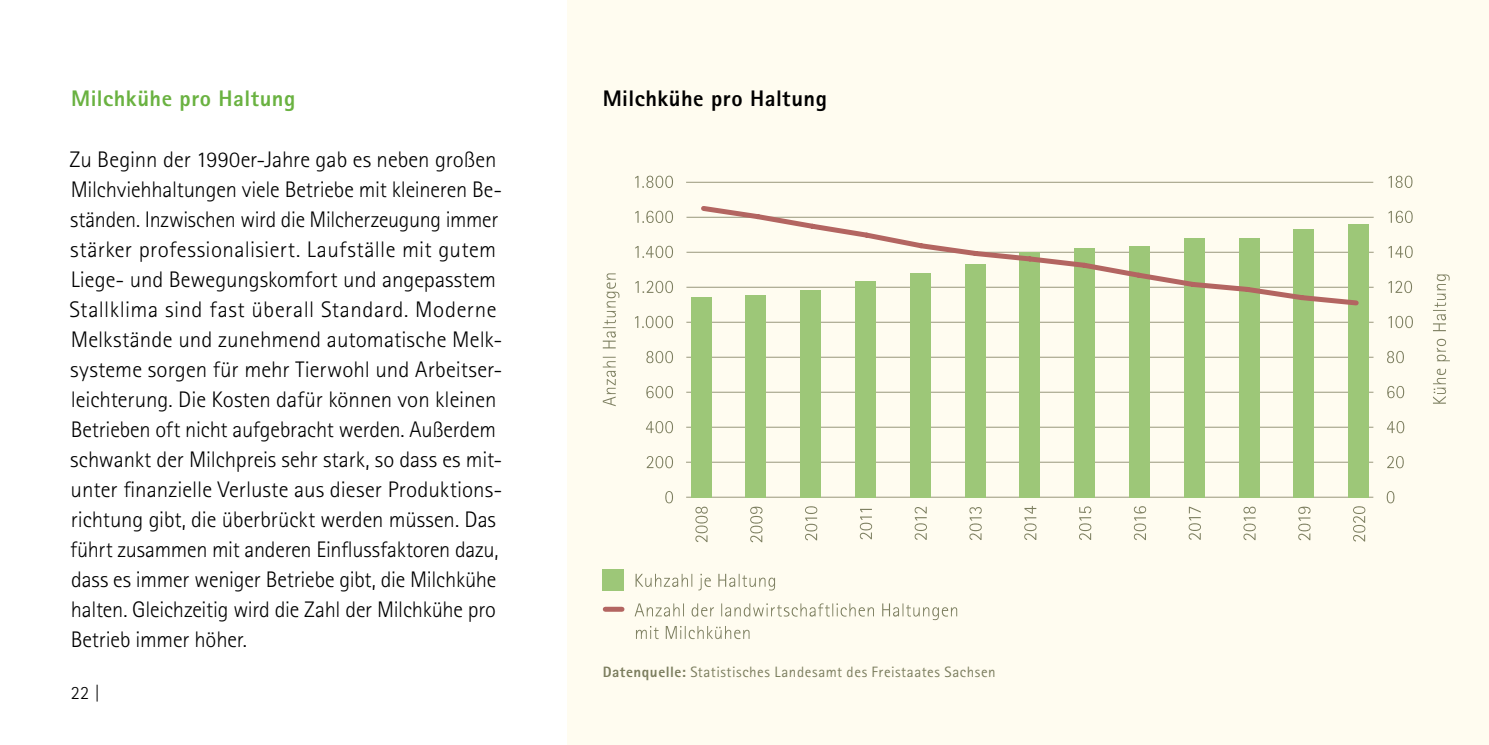
<style>
.page{position:relative;width:1489px;height:745px;background:#fff}
.page>*{position:absolute;margin:0;border:0;box-sizing:border-box;transform-origin:0 0}
.P_Fließtext{font:300 22.5px/30px "Rotis Sans Serif Std";letter-spacing:-.005em;color:#000}
.H1_klein{font:800 22.5px "Rotis Sans Serif Std";letter-spacing:.02em;color:#6ab241}
.H2_Diagramm_Headline{font:800 22.5px "Rotis Sans Serif Std";letter-spacing:.02em;color:#000}
.t1{font:300 18.75px "Rotis Sans Serif Std";color:#000}
.t2{font:15px "Rotis Sans Serif Std";letter-spacing:.035em;color:#7c7e5f}
.s1{font-weight:800}
</style>
<div class="page">
<div style="left:567px;top:0;width:921px;height:744px;background:#fffcf0"></div>
<svg style="left:665px;top:491px;width:8px;height:12px"></svg>
<svg style="left:646px;top:456px;width:27px;height:12px"></svg>
<svg style="left:646px;top:421px;width:27px;height:12px"></svg>
<svg style="left:646px;top:386px;width:27px;height:12px"></svg>
<svg style="left:646px;top:350px;width:27px;height:13px"></svg>
<svg style="left:635px;top:315px;width:38px;height:13px"></svg>
<svg style="left:635px;top:280px;width:38px;height:13px"></svg>
<svg style="left:635px;top:245px;width:38px;height:13px"></svg>
<svg style="left:635px;top:210px;width:38px;height:13px"></svg>
<svg style="left:635px;top:175px;width:38px;height:13px"></svg>
<svg style="left:1386px;top:491px;width:8px;height:12px"></svg>
<svg style="left:1387px;top:456px;width:16px;height:12px"></svg>
<svg style="left:1387px;top:421px;width:17px;height:12px"></svg>
<svg style="left:1387px;top:386px;width:16px;height:12px"></svg>
<svg style="left:1387px;top:350px;width:16px;height:13px"></svg>
<svg style="left:1388px;top:315px;width:24px;height:13px"></svg>
<svg style="left:1388px;top:280px;width:23px;height:13px"></svg>
<svg style="left:1388px;top:245px;width:24px;height:13px"></svg>
<svg style="left:1388px;top:210px;width:24px;height:13px"></svg>
<svg style="left:1388px;top:175px;width:24px;height:13px"></svg>
<svg style="left:602px;top:273px;width:17px;height:133px"></svg>
<svg style="left:1433px;top:274px;width:16px;height:129px"></svg>
<svg style="left:695px;top:506px;width:12px;height:35px"></svg>
<svg style="left:805px;top:506px;width:12px;height:34px"></svg>
<svg style="left:1133px;top:506px;width:13px;height:33px"></svg>
<svg style="left:859px;top:508px;width:13px;height:31px"></svg>
<svg style="left:1188px;top:506px;width:12px;height:33px"></svg>
<svg style="left:1353px;top:506px;width:12px;height:35px"></svg>
<svg style="left:914px;top:507px;width:12px;height:32px"></svg>
<svg style="left:969px;top:507px;width:12px;height:32px"></svg>
<svg style="left:1024px;top:506px;width:12px;height:33px"></svg>
<svg style="left:750px;top:506px;width:12px;height:36px"></svg>
<svg style="left:1079px;top:506px;width:12px;height:33px"></svg>
<svg style="left:1243px;top:506px;width:12px;height:34px"></svg>
<svg style="left:1298px;top:506px;width:12px;height:34px"></svg>
<hr style="left:686px;top:252px;width:687px;height:1px;background:#99987d">
<hr style="left:686px;top:461px;width:686px;height:1px;background:#99987d">
<hr style="left:686px;top:182px;width:687px;height:1px;background:#99987d">
<hr style="left:686px;top:496px;width:687px;height:1px;background:#99987d">
<hr style="left:686px;top:426px;width:687px;height:1px;background:#99987d">
<hr style="left:686px;top:391px;width:687px;height:1px;background:#99987d">
<hr style="left:686px;top:356px;width:687px;height:1px;background:#99987d">
<hr style="left:686px;top:321px;width:687px;height:1px;background:#99987d">
<hr style="left:686px;top:286px;width:687px;height:1px;background:#99987d">
<hr style="left:686px;top:217px;width:687px;height:1px;background:#99987d">
<div style="left:690px;top:297px;width:21px;height:200px;background:#9dc778"></div>
<div style="left:745px;top:295px;width:21px;height:202px;background:#9dc778"></div>
<div style="left:800px;top:290px;width:21px;height:207px;background:#9dc778"></div>
<div style="left:855px;top:281px;width:20px;height:216px;background:#9dc778"></div>
<div style="left:909px;top:272px;width:21px;height:225px;background:#9dc778"></div>
<div style="left:964px;top:264px;width:21px;height:233px;background:#9dc778"></div>
<div style="left:1019px;top:251px;width:21px;height:246px;background:#9dc778"></div>
<div style="left:1074px;top:248px;width:20px;height:249px;background:#9dc778"></div>
<div style="left:1129px;top:246px;width:20px;height:251px;background:#9dc778"></div>
<div style="left:1183px;top:237px;width:21px;height:260px;background:#9dc778"></div>
<div style="left:1238px;top:237px;width:21px;height:260px;background:#9dc778"></div>
<div style="left:1293px;top:229px;width:21px;height:268px;background:#9dc778"></div>
<div style="left:1348px;top:223px;width:20px;height:274px;background:#9dc778"></div>
<svg style="left:697px;top:206px;width:664px;height:102px"></svg>
<svg style="left:636px;top:626px;width:113px;height:12px"></svg>
<svg style="left:634px;top:603px;width:323px;height:16px"></svg>
<svg style="left:635px;top:573px;width:140px;height:17px"></svg>
<div style="left:602px;top:569px;width:22px;height:21px;background:#9dc778"></div>
<div style="left:605px;top:606px;width:17px;height:5px;background:#b36561"></div>
<h1 class="H1_klein" style="left:71px;top:84px;width:226px">Milchkühe pro Haltung</h1>
<p class="P_Fließtext" style="left:69px;top:144px;width:434px">Zu Beginn der 1990er-Jahre gab es neben großen Milchviehhaltungen viele Betriebe mit kleineren Be&shy;ständen. Inzwischen wird die Milcherzeugung immer stärker professionalisiert. Laufställe mit gutem Liege- und Bewegungskomfort und angepasstem Stallklima sind fast überall Standard. Moderne Melkstände und zunehmend automatische Melk&shy;systeme sorgen für mehr Tierwohl und Arbeitser&shy;leichterung. Die Kosten dafür können von kleinen Betrieben oft nicht aufgebracht werden. Außerdem schwankt der Milchpreis sehr stark, so dass es mit&shy;unter finanzielle Verluste aus dieser Produktions&shy;richtung gibt, die überbrückt werden müssen. Das führt zusammen mit anderen Einflussfaktoren dazu, dass es immer weniger Betriebe gibt, die Milchkühe halten. Gleichzeitig wird die Zahl der Milchkühe pro Betrieb immer höher.</p>
<p class="t1" style="left:71px;top:681px;width:31px">22 |</p>
<h2 class="H2_Diagramm_Headline" style="left:602px;top:84px;width:226px">Milchkühe pro Haltung</h2>
<p class="t2" style="left:602px;top:662px;width:394px"><span class="s1">Datenquelle:</span> Statistisches Landesamt des Freistaates Sachsen</p>
</div>
